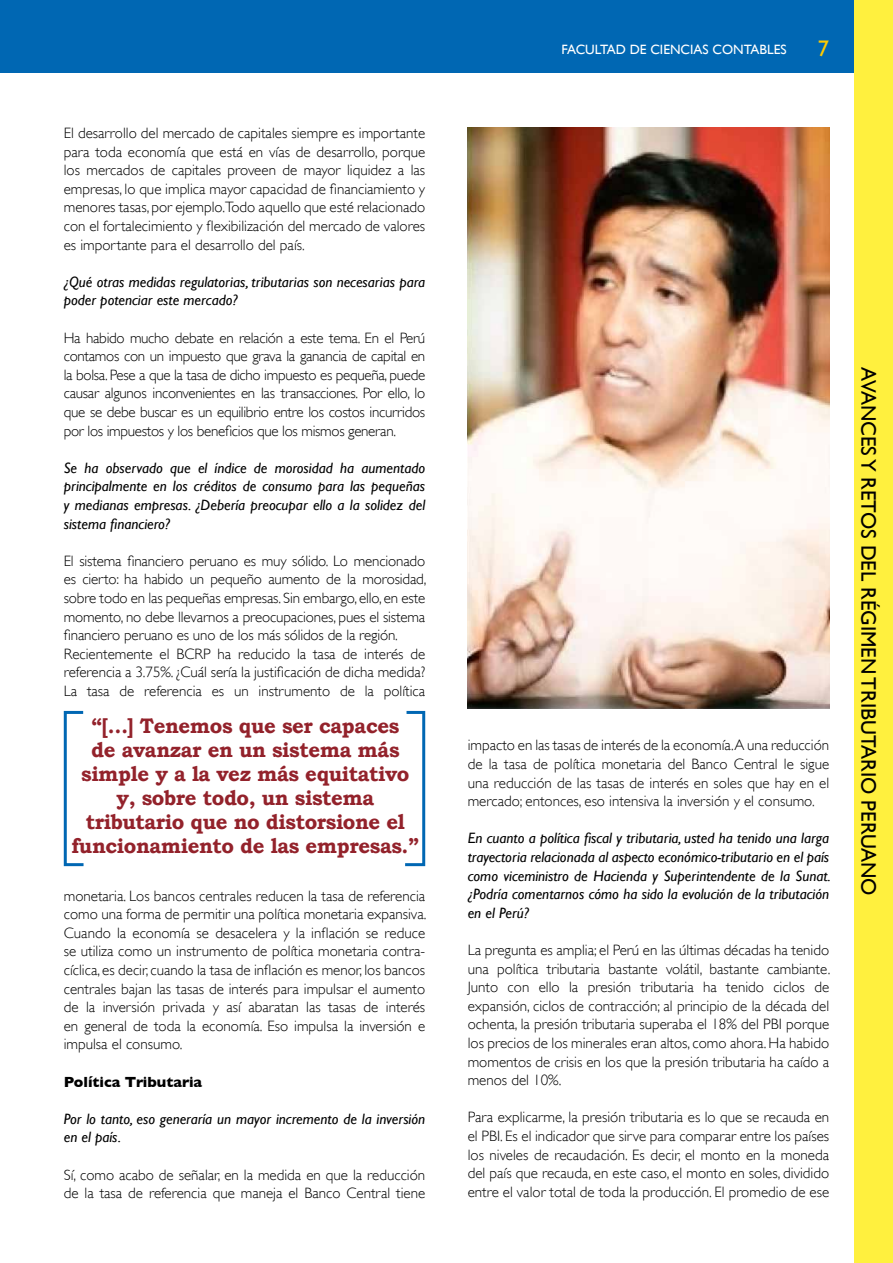
<style>
.page{position:relative;width:893px;height:1263px;background:#fff}
.page>*{position:absolute;margin:0;border:0;box-sizing:border-box;transform-origin:0 0}
.t1{font:22.5px "Gill Sans";color:#ffcb00}
.t2{font:700 21px/24px "Bookman Old Style";letter-spacing:-.02em;color:#93222b;text-align:center}
.t3{font:21px "Gill Sans";color:#000}
.t4{font:300 15px/18.6px "Gill Sans";color:#000;text-align:justify}
.t5{font:italic 15px/18.6px "Gill Sans";color:#000}
.t6{font:700 15px "Gill Sans";color:#000}
.t7{font:13.5px "Gill Sans";color:#fff}
</style>
<div class="page">
<div style="left:0;top:0;width:893px;height:72px;background:#0067b3"></div>
<div style="left:854px;top:0;width:39px;height:1263px;background:#fff03e"></div>
<img style="left:468px;top:128px;width:361px;height:580px">
<div style="left:64px;top:711px;width:21px;height:155px;border:3px solid #0067b3"></div>
<svg style="left:405px;top:710px;width:21px;height:157px"></svg>
<p class="t4" style="left:64px;top:124px;width:363px">El desarrollo del mercado de capitales siempre es importante para toda economía que está en vías de desarrollo, porque los mercados de capitales proveen de mayor liquidez a las empresas, lo que implica mayor capacidad de financiamiento y menores tasas, por ejemplo.Todo aquello que esté relacionado con el fortalecimiento y flexibilización del mercado de valores es importante para el desarrollo del país.</p>
<p class="t5" style="left:64px;top:272px;width:363px">¿Qué otras medidas regulatorias, tributarias son necesarias para poder potenciar este mercado?</p>
<p class="t4" style="left:64px;top:328px;width:363px">Ha habido mucho debate en relación a este tema. En el Perú contamos con un impuesto que grava la ganancia de capital en la bolsa. Pese a que la tasa de dicho impuesto es pequeña, puede causar algunos inconvenientes en las transacciones. Por ello, lo que se debe buscar es un equilibrio entre los costos incurridos por los impuestos y los beneficios que los mismos generan.</p>
<p class="t5" style="left:64px;top:458px;width:363px;text-align:justify">Se ha observado que el índice de morosidad ha aumentado principalmente en los créditos de consumo para las pequeñas y medianas empresas. ¿Debería preocupar ello a la solidez del sistema financiero?</p>
<p class="t4" style="left:64px;top:551px;width:364px;text-align:left">El sistema financiero peruano es muy sólido. Lo mencionado es cierto: ha habido un pequeño aumento de la morosidad, sobre todo en las pequeñas empresas. Sin embargo, ello, en este momento, no debe llevarnos a preocupaciones, pues el sistema financiero peruano es uno de los más sólidos de la región.<br>Recientemente el BCRP ha reducido la tasa de interés de referencia a 3.75%. ¿Cuál sería la justificación de dicha medida?<br>La tasa de referencia es un instrumento de la política</p>
<h2 class="t2" style="left:72px;top:713px;width:349px">“[…] Tenemos que ser capaces<br>de avanzar en un sistema más simple y a la vez más equitativo y, sobre todo, un sistema tributario que no distorsione el funcionamiento de las empresas.”</h2>
<p class="t4" style="left:64px;top:886px;width:364px">monetaria. Los bancos centrales reducen la tasa de referencia como una forma de permitir una política monetaria expansiva.<br>Cuando la economía se desacelera y la inflación se reduce se utiliza como un instrumento de política monetaria contra&shy;cíclica, es decir, cuando la tasa de inflación es menor, los bancos centrales bajan las tasas de interés para impulsar el aumento de la inversión privada y así abaratan las tasas de interés en general de toda la economía. Eso impulsa la inversión e impulsa el consumo.</p>
<p class="t6" style="left:64px;top:1073px;width:140px">Política Tributaria</p>
<p class="t5" style="left:64px;top:1109px;width:363px">Por lo tanto, eso generaría un mayor incremento de la inversión en el país.</p>
<p class="t4" style="left:64px;top:1165px;width:363px">Sí, como acabo de señalar, en la medida en que la reducción de la tasa de referencia que maneja el Banco Central tiene</p>
<p class="t7" style="left:562px;top:41px;width:227px">FACULTAD DE CIENCIAS CONTABLES</p>
<h1 class="t1" style="left:818px;top:35px;width:13px">7</h1>
<p class="t4" style="left:468px;top:736px;width:363px">impacto en las tasas de interés de la economía.A una reducción de la tasa de política monetaria del Banco Central le sigue una reducción de las tasas de interés en soles que hay en el mercado; entonces, eso intensiva la inversión y el consumo.</p>
<p class="t5" style="left:468px;top:829px;width:364px;text-align:justify">En cuanto a política fiscal y tributaria, usted ha tenido una larga trayectoria relacionada al aspecto económico-tributario en el país como viceministro de Hacienda y Superintendente de la Sunat. ¿Podría comentarnos cómo ha sido la evolución de la tributación en el Perú?</p>
<p class="t4" style="left:468px;top:940px;width:364px">La pregunta es amplia; el Perú en las últimas décadas ha tenido una política tributaria bastante volátil, bastante cambiante.<br>Junto con ello la presión tributaria ha tenido ciclos de expansión, ciclos de contracción; al principio de la década del ochenta, la presión tributaria superaba el 18% del PBI porque los precios de los minerales eran altos, como ahora. Ha habido momentos de crisis en los que la presión tributaria ha caído a menos del 10%.</p>
<p class="t4" style="left:468px;top:1108px;width:363px">Para explicarme, la presión tributaria es lo que se recauda en el PBI. Es el indicador que sirve para comparar entre los países los niveles de recaudación. Es decir, el monto en la moneda del país que recauda, en este caso, el monto en soles, dividido entre el valor total de toda la producción. El promedio de ese</p>
<h2 class="t3" style="left:881px;top:367px;width:530px;rotate:90deg">AVANCES Y RETOS DEL RÉGIMEN TRIBUTARIO PERUANO</h2>
</div>
